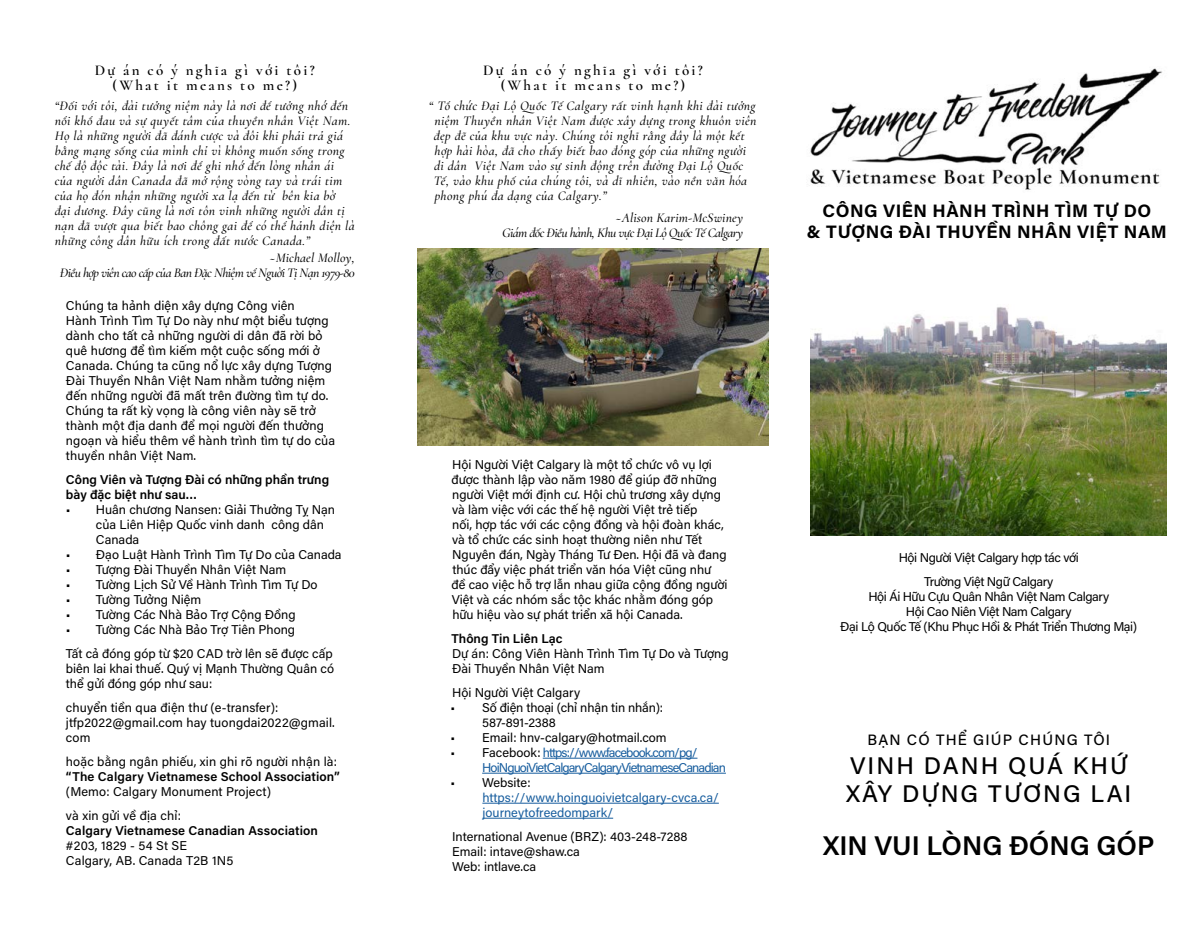
<style>
.page{position:relative;width:1186px;height:934px;background:#fff}
.page>*{position:absolute;margin:0;border:0;box-sizing:border-box;transform-origin:0 0}
.t1{font:600 27px "Acumin Pro";color:#000}
.t2{font:500 24px/28.5px "Acumin Pro";letter-spacing:.085em;color:#000}
.t3{font:700 18px/21px "Acumin Pro";letter-spacing:.03em;color:#000;text-align:center}
.t4{font:600 15px/15px "Cormorant";letter-spacing:.15em;color:#000;text-align:center}
.t5{font:500 15px "Acumin Pro";letter-spacing:.085em;color:#000}
.t6{font:italic 500 13.5px/15px "Cormorant";letter-spacing:.03em;color:#000}
.t7{font:italic 500 13.5px/15px "Cormorant";letter-spacing:-.04em;color:#000;text-align:right}
.t8{font:12.75px/15px "Acumin Pro";color:#000}
.t9{font:12.75px/15px "Acumin Pro";letter-spacing:-.03em;color:#000;text-align:center}
.t10{font:600 12.75px/15px "Acumin Pro";color:#000}
.t11{font:12.75px/15px "Acumin Pro";letter-spacing:-.06em;color:#175d9e}
.t12{font:12.75px/15px "Acumin Pro";color:#175d9e}
.s1{color:#000}
</style>
<div class="page">
<img style="left:417px;top:248px;width:351px;height:198px">
<img style="left:810px;top:68px;width:352px;height:122px">
<hr style="left:542px;top:758px;width:155px;height:1px;background:#175d9e">
<hr style="left:482px;top:773px;width:243px;height:1px;background:#175d9e">
<hr style="left:482px;top:803px;width:236px;height:1px;background:#175d9e">
<hr style="left:482px;top:818px;width:131px;height:1px;background:#175d9e">
<img style="left:810px;top:307px;width:356px;height:229px">
<p class="t4" style="left:95px;top:62px;width:221px">Dự án có ý nghĩa gì với tôi? (What it means to me?)</p>
<p class="t6" style="left:55px;top:98px;width:301px">“Đối với tôi, đài tưởng niệm này là nơi để tưởng nhớ đến nổi khổ đau và sự quyết tâm của thuyền nhân Việt Nam.<br>Họ là những người đã đánh cược và đôi khi phải trả giá bằng mạng sống của mình chỉ vì không muốn sống trong chế độ độc tài. Đây là nơi để ghi nhớ đến lòng nhân ái của người dân Canada đã mở rộng vòng tay và trái tim của họ đón nhận những người xa lạ đến từ bên kia bờ<br>đại dương. Đây cũng là nơi tôn vinh những người dân tị nạn đã vượt qua biết bao chông gai để có thể hảnh diện là những công dân hữu ích trong đất nước Canada.”</p>
<p class="t7" style="left:60px;top:250px;width:296px">~Michael Molloy,<br>Điều hợp viên cao cấp của Ban Đặc Nhiệm vể Nguời Tị Nạn 1979-80</p>
<p class="t8" style="left:66px;top:297px;width:271px">Chúng ta hảnh diện xây dựng Công viên<br>Hành Trình Tìm Tự Do này như một biểu tượng dành cho tất cả những người di dân đã rời bỏ quê hương để tìm kiếm một cuộc sống mới ở Canada. Chúng ta cũng nổ lực xây dựng Tượng Đài Thuyền Nhân Việt Nam nhằm tưởng niệm đến những người đã mất trên đường tìm tự do.<br>Chúng ta rất kỳ vọng là công viên này sẽ trở thành một địa danh để mọi người đến thưởng ngoạn và hiểu thêm về hành trình tìm tự do của thuyền nhân Việt Nam.</p>
<p class="t10" style="left:66px;top:471px;width:265px">Công Viên và Tượng Đài có những phần trưng bày đặc biệt như sau…</p>
<p class="t8" style="left:96px;top:501px;width:240px;text-indent:-30px">• Huân chương Nansen: Giải Thưởng Tỵ Nạn của Liên Hiệp Quốc vinh danh công dân<br>Canada</p>
<p class="t8" style="left:66px;top:546px;width:277px">• Đạo Luật Hành Trình Tìm Tự Do của Canada</p>
<p class="t8" style="left:66px;top:561px;width:222px">• Tượng Đài Thuyền Nhân Việt Nam</p>
<p class="t8" style="left:66px;top:576px;width:253px">• Tường Lịch Sử Về Hành Trình Tìm Tự Do</p>
<p class="t8" style="left:66px;top:591px;width:137px">• Tường Tưởng Niệm</p>
<p class="t8" style="left:66px;top:606px;width:231px">• Tường Các Nhà Bảo Trợ Cộng Đồng</p>
<p class="t8" style="left:66px;top:617px;width:268px;line-height:24px">• Tường Các Nhà Bảo Trợ Tiên Phong<br>Tất cả đóng góp từ $20 CAD trờ lên sẽ được cấp</p>
<p class="t8" style="left:66px;top:660px;width:270px">biên lai khai thuế. Quý vị Mạnh Thường Quân có thể gửi đóng góp như sau:</p>
<p class="t8" style="left:66px;top:699px;width:270px">chuyển tiền qua điện thư (e-transfer): jtfp2022@gmail.com hay tuongdai2022@gmail. com</p>
<p class="t8" style="left:66px;top:753px;width:272px">hoặc bằng ngân phiếu, xin ghi rõ người nhận là:</p>
<p class="t10" style="left:66px;top:768px;width:275px">“The Calgary Vietnamese School Association”</p>
<p class="t8" style="left:66px;top:779px;width:207px;line-height:24px">(Memo: Calgary Monument Project) và xin gửi về địa chỉ:</p>
<p class="t10" style="left:66px;top:822px;width:253px">Calgary Vietnamese Canadian Association</p>
<p class="t8" style="left:66px;top:837px;width:169px">#203, 1829 - 54 St SE<br>Calgary, AB. Canada T2B 1N5</p>
<p class="t4" style="left:483px;top:62px;width:221px">Dự án có ý nghĩa gì với tôi? (What it means to me?)</p>
<p class="t6" style="left:433px;top:98px;width:324px;text-indent:-5px">“ Tổ chức Đại Lộ Quốc Tế Calgary rất vinh hạnh khi đài tưởng niệm Thuyền nhân Việt Nam được xây dựng trong khuôn viên đẹp đẽ của khu vực này. Chúng tôi nghĩ rằng đây là một kết hợp hài hòa, đã cho thấy biết bao đóng góp của những người di dân Việt Nam vào sự sinh động trên đường Đại Lộ Quốc Tế, vào khu phố của chúng tôi, và dĩ nhiên, vào nền văn hóa phong phú đa dạng của Calgary.”</p>
<p class="t7" style="left:502px;top:210px;width:242px">~Alison Karim-McSwiney<br>Giám đốc Điều hành, Khu vực Đại Lộ Quốc Tế Calgary</p>
<h3 class="t3" style="left:806px;top:199px;width:361px">CÔNG VIÊN HÀNH TRÌNH TÌM TỰ DO<br>&amp; TƯỢNG ĐÀI THUYỀN NHÂN VIỆT NAM</h3>
<p class="t8" style="left:451px;top:456px;width:277px">Hội Người Việt Calgary là một tổ chức vô vụ lợi được thành lập vào năm 1980 để giúp đỡ những người Việt mới định cư. Hội chủ trương xây dựng và làm việc với các thế hệ người Việt trẻ tiếp<br>nối, hợp tác với các cộng đồng và hội đoàn khác, và tổ chức các sinh hoạt thường niên như Tết Nguyên đán, Ngày Tháng Tư Đen. Hội đã và đang thúc đẩy việc phát triển văn hóa Việt cũng như đề cao việc hỗ trợ lẫn nhau giữa cộng đồng người Việt và các nhóm sắc tộc khác nhằm đóng góp hữu hiệu vào sự phát triển xã hội Canada.</p>
<p class="t10" style="left:451px;top:630px;width:113px">Thông Tin Liên Lạc</p>
<p class="t8" style="left:452px;top:645px;width:278px">Dự án: Công Viên Hành Trình Tìm Tự Do và Tượng<br>Đài Thuyền Nhân Việt Nam</p>
<p class="t8" style="left:452px;top:684px;width:129px">Hội Người Việt Calgary</p>
<p class="t8" style="left:482px;top:699px;width:182px;text-indent:-32px">• Số điện thoại (chỉ nhận tin nhắn):<br>587-891-2388</p>
<p class="t8" style="left:450px;top:729px;width:218px">• Email: hnv-calgary@hotmail.com</p>
<p class="t11" style="left:482px;top:744px;width:245px;text-indent:-32px"><span class="s1">• Facebook:</span> https://www.facebook.com/pg/<br>HoiNguoiVietCalgaryCalgaryVietnameseCanadian</p>
<p class="t8" style="left:450px;top:774px;width:82px">• Website:</p>
<p class="t12" style="left:482px;top:789px;width:238px">https://www.hoinguoivietcalgary-cvca.ca/ journeytofreedompark/</p>
<p class="t8" style="left:452px;top:828px;width:237px">International Avenue (BRZ): 403-248-7288<br>Email: intave@shaw.ca<br>Web: intlave.ca</p>
<p class="t9" style="left:898px;top:545px;width:181px;line-height:24px">Hội Người Việt Calgary hợp tác với<br>Trường Việt Ngữ Calgary</p>
<p class="t9" style="left:840px;top:589px;width:298px">Hội Ái Hữu Cựu Quân Nhân Việt Nam Calgary<br>Hội Cao Niên Việt Nam Calgary<br>Đại Lộ Quốc Tế (Khu Phục Hồi &amp; Phát Triển Thương Mại)</p>
<p class="t5" style="left:867px;top:729px;width:244px">BẠN CÓ THỂ GIÚP CHÚNG TÔI</p>
<h2 class="t2" style="left:846px;top:750px;width:287px">VINH DANH QUÁ KHỨ<br>XÂY DỰNG TƯƠNG LAI</h2>
<h1 class="t1" style="left:822px;top:826px;width:333px">XIN VUI LÒNG ĐÓNG GÓP</h1>
</div>
